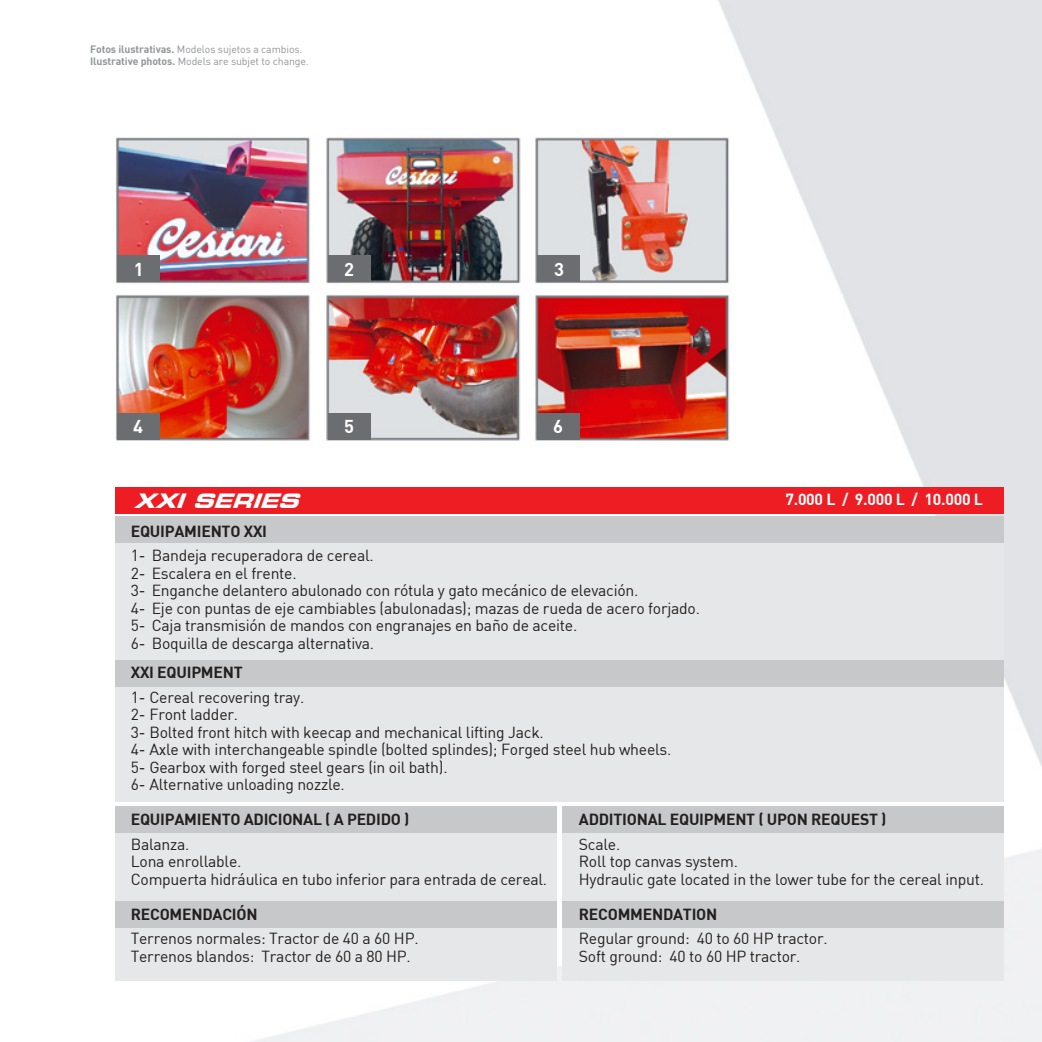
<style>
.page{position:relative;width:1042px;height:1042px;background:#fff}
.page>*{position:absolute;margin:0;border:0;box-sizing:border-box;transform-origin:0 0}
.t1{font:italic 700 expanded 19.78px "Square 721 BT";color:#fff}
.t2{font:700 18.2px "DIN";color:#fff}
.t3{font:15.75px/17.5px "DIN";letter-spacing:-.015em;color:#231f20}
.t4{font:700 15.75px "DIN";letter-spacing:-.015em;color:#231f20}
.t5{font:700 15.75px "DIN";letter-spacing:-.015em;color:#fff}
.t6{font:10.5px/12.2px "DIN";letter-spacing:-.01em;color:#939598}
.s1{font-weight:700}
</style>
<div class="page">
<img style="left:115px;top:0;width:927px;height:1042px">
<div style="left:537px;top:255px;width:43px;height:27px;background:#6c6d70"></div>
<div style="left:328px;top:255px;width:42px;height:27px;background:#6c6d70"></div>
<div style="left:118px;top:255px;width:42px;height:27px;background:#6c6d70"></div>
<div style="left:537px;top:413px;width:43px;height:26px;background:#6c6d70"></div>
<div style="left:328px;top:413px;width:42px;height:26px;background:#6c6d70"></div>
<div style="left:118px;top:413px;width:42px;height:26px;background:#6c6d70"></div>
<div style="left:115px;top:813px;width:442px;height:167px;background:#e6e7e9"></div>
<div style="left:115px;top:534px;width:889px;height:267px;background:#e6e7e9"></div>
<div style="left:115px;top:806px;width:442px;height:27px;background:#c7c8ca"></div>
<div style="left:115px;top:901px;width:442px;height:26px;background:#c7c8ca"></div>
<div style="left:562px;top:813px;width:442px;height:167px;background:#e6e7e9"></div>
<div style="left:562px;top:806px;width:442px;height:27px;background:#c7c8ca"></div>
<div style="left:562px;top:901px;width:442px;height:26px;background:#c7c8ca"></div>
<div style="left:115px;top:516px;width:889px;height:27px;background:#c7c8ca"></div>
<div style="left:115px;top:660px;width:889px;height:26px;background:#c7c8ca"></div>
<div style="left:115px;top:487px;width:889px;height:26px;background:#ee1d23"></div>
<p class="t6" style="left:90px;top:42px;width:220px"><span class="s1">Fotos ilustrativas.</span> Modelos sujetos a cambios.<br><span class="s1">Ilustrative photos.</span> Models are subjet to change.</p>
<p class="t2" style="left:134px;top:257px;width:11px">1</p>
<p class="t2" style="left:344px;top:257px;width:11px">2</p>
<p class="t2" style="left:554px;top:257px;width:11px">3</p>
<p class="t2" style="left:133px;top:414px;width:11px">4</p>
<p class="t2" style="left:344px;top:414px;width:11px">5</p>
<p class="t2" style="left:553px;top:414px;width:11px">6</p>
<p class="t1" style="left:134px;top:489px;width:174px">XXISERIES</p>
<p class="t5" style="left:785px;top:489px;width:199px">7.000 L / 9.000 L / 10.000 L</p>
<p class="t4" style="left:131px;top:520px;width:138px">EQUIPAMIENTO XXI</p>
<p class="t3" style="left:131px;top:546px;width:571px">1- Bandeja recuperadora de cereal.<br>2- Escalera en el frente.<br>3- Enganche delantero abulonado con rótula y gato mecánico de elevación.<br>4- Eje con puntas de eje cambiables (abulonadas); mazas de rueda de acero forjado.<br>5- Caja transmisión de mandos con engranajes en baño de aceite.<br>6- Boquilla de descarga alternativa.</p>
<p class="t4" style="left:131px;top:662px;width:113px">XXI EQUIPMENT</p>
<p class="t3" style="left:131px;top:688px;width:542px">1- Cereal recovering tray.<br>2- Front ladder.<br>3- Bolted front hitch with keecap and mechanical lifting Jack.<br>4- Axle with interchangeable spindle (bolted splindes); Forged steel hub wheels.<br>5- Gearbox with forged steel gears (in oil bath).<br>6- Alternative unloading nozzle.</p>
<p class="t4" style="left:131px;top:809px;width:280px">EQUIPAMIENTO ADICIONAL ( A PEDIDO )</p>
<p class="t3" style="left:131px;top:835px;width:418px">Balanza.<br>Lona enrollable.<br>Compuerta hidráulica en tubo inferior para entrada de cereal.</p>
<p class="t4" style="left:131px;top:904px;width:128px">RECOMENDACIÓN</p>
<p class="t3" style="left:131px;top:929px;width:289px">Terrenos normales: Tractor de 40 a 60 HP.<br>Terrenos blandos: Tractor de 60 a 80 HP.</p>
<p class="t4" style="left:579px;top:809px;width:309px">ADDITIONAL EQUIPMENT ( UPON REQUEST )</p>
<p class="t3" style="left:579px;top:835px;width:406px">Scale.<br>Roll top canvas system.<br>Hydraulic gate located in the lower tube for the cereal input.</p>
<p class="t4" style="left:579px;top:904px;width:140px">RECOMMENDATION</p>
<p class="t3" style="left:579px;top:929px;width:250px">Regular ground: 40 to 60 HP tractor.<br>Soft ground: 40 to 60 HP tractor.</p>
</div>
